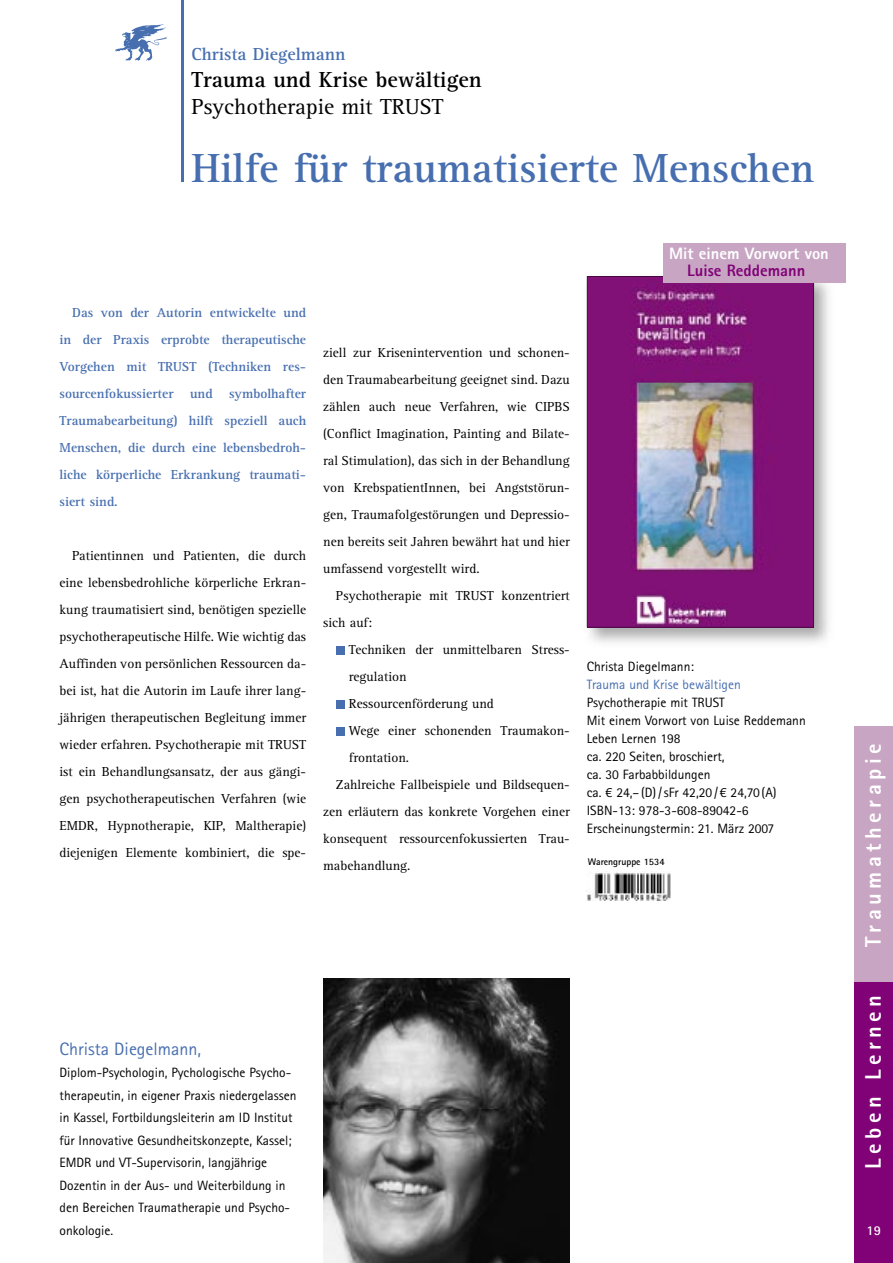
<style>
.page{position:relative;width:893px;height:1263px;background:#fff}
.page>*{position:absolute;margin:0;border:0;box-sizing:border-box;transform-origin:0 0}
.t1{font:700 42px "Rotis Serif";color:#476fb0}
.t2{font:800 22.5px "Rotis Sans Serif";letter-spacing:.2em;color:#fff}
.t3{font:700 22.5px "Rotis Serif";color:#000}
.t4{font:22.5px "Rotis Serif";color:#000}
.t5{font:18px "Rotis Sans Serif";color:#476fb0}
.t6{font:700 18px "Rotis Serif";color:#476fb0}
.t7{font:800 16.5px "Rotis Sans Serif";color:#fff}
.t8{font:800 16.5px "Rotis Sans Serif";color:#810277}
.t9{font:13.5px/27px "Rotis Serif";color:#000;text-align:justify}
.t10{font:13.5px/18px "Rotis Sans Serif";color:#000}
.t11{font:700 13.5px/27px "Rotis Serif";color:#476fb0;text-align:justify}
.t12{font:13.5px "Rotis Sans Serif";color:#476fb0}
.t13{font:700 13.5px "Rotis Sans Serif";color:#fff}
.t14{font:700 9.75px "Rotis Sans Serif";color:#000}
.s1{font-family:"Linotype Euro Font Rto S"}
</style>
<div class="page">
<div style="left:855px;top:978px;width:38px;height:285px;background:#810277"></div>
<img style="left:586px;top:276px;width:243px;height:367px">
<img style="left:587px;top:276px;width:227px;height:351px">
<img style="left:115px;top:24px;width:52px;height:37px">
<div style="left:336px;top:646px;width:8px;height:8px;background:#476fb0"></div>
<div style="left:336px;top:700px;width:8px;height:8px;background:#476fb0"></div>
<div style="left:336px;top:727px;width:8px;height:8px;background:#476fb0"></div>
<img style="left:587px;top:871px;width:84px;height:30px">
<img style="left:323px;top:978px;width:247px;height:285px">
<hr style="left:182px;top:0;width:2px;height:182px;background:#476fb0">
<div style="left:855px;top:727px;width:38px;height:255px;background:#c8a6c3"></div>
<div style="left:663px;top:243px;width:183px;height:40px;background:#c8a6c3"></div>
<h3 class="t6" style="left:191px;top:44px;width:156px">Christa Diegelmann</h3>
<h2 class="t3" style="left:191px;top:67px;width:292px">Trauma und Krise bewältigen</h2>
<h2 class="t4" style="left:191px;top:94px;width:254px">Psychotherapie mit TRUST</h2>
<h1 class="t1" style="left:191px;top:143px;width:624px">Hilfe für traumatisierte Menschen</h1>
<p class="t11" style="left:60px;top:299px;width:248px;text-indent:13px">Das von der Autorin entwickelte und in der Praxis erprobte therapeutische Vorgehen mit TRUST (Techniken res&shy;sourcenfokussierter und symbolhafter Traumabearbeitung) hilft speziell auch Menschen, die durch eine lebensbedroh&shy;liche körperliche Erkrankung traumati&shy;siert sind.</p>
<p class="t9" style="left:60px;top:542px;width:248px;text-indent:13px">Patientinnen und Patienten, die durch eine lebensbedrohliche körperliche Erkran&shy;kung traumatisiert sind, benötigen spezielle psychotherapeutische Hilfe. Wie wichtig das Auffinden von persönlichen Ressourcen da&shy;bei ist, hat die Autorin im Laufe ihrer lang&shy;jährigen therapeutischen Begleitung immer wieder erfahren. Psychotherapie mit TRUST ist ein Behandlungsansatz, der aus gängi&shy;gen psychotherapeutischen Verfahren (wie EMDR, Hypnotherapie, KIP, Maltherapie) diejenigen Elemente kombiniert, die spe-</p>
<p class="t7" style="left:669px;top:243px;width:161px">Mit einem Vorwort von</p>
<p class="t8" style="left:687px;top:259px;width:120px">Luise Reddemann</p>
<p class="t9" style="left:323px;top:340px;width:248px">ziell zur Krisenintervention und schonen&shy;den Traumabearbeitung geeignet sind. Dazu zählen auch neue Verfahren, wie CIPBS (Conflict Imagination, Painting and Bilate&shy;ral Stimulation), das sich in der Behandlung von KrebspatientInnen, bei Angststörun&shy;gen, Traumafolgestörungen und Depressio&shy;nen bereits seit Jahren bewährt hat und hier umfassend vorgestellt wird.</p>
<p class="t9" style="left:323px;top:583px;width:248px;text-indent:13px">Psychotherapie mit TRUST konzentriert sich auf:</p>
<p class="t9" style="left:349px;top:637px;width:222px">Techniken der unmittelbaren Stress-</p>
<p class="t9" style="left:349px;top:664px;width:59px">regulation</p>
<p class="t9" style="left:349px;top:691px;width:147px">Ressourcenförderung und</p>
<p class="t9" style="left:349px;top:718px;width:222px">Wege einer schonenden Traumakon-</p>
<p class="t9" style="left:349px;top:745px;width:62px">frontation.</p>
<p class="t9" style="left:336px;top:772px;width:235px">Zahlreiche Fallbeispiele und Bildsequen-</p>
<p class="t9" style="left:323px;top:799px;width:248px">zen erläutern das konkrete Vorgehen einer</p>
<p class="t9" style="left:323px;top:826px;width:248px">konsequent ressourcenfokussierten Trau-</p>
<p class="t9" style="left:323px;top:853px;width:89px">mabehandlung.</p>
<p class="t14" style="left:588px;top:856px;width:78px">Warengruppe 1534</p>
<p class="t10" style="left:587px;top:658px;width:109px">Christa Diegelmann:</p>
<p class="t12" style="left:587px;top:677px;width:156px">Trauma und Krise bewältigen</p>
<p class="t10" style="left:587px;top:694px;width:220px">Psychotherapie mit TRUST<br>Mit einem Vorwort von Luise Reddemann<br>Leben Lernen 198<br>ca. 220 Seiten, broschiert,<br>ca. 30 Farbabbildungen<br>ca. <span class="s1">F</span> 24,– (D) / sFr 42,20 / <span class="s1">F</span> 24,70 (A)<br>ISBN-13: 978-3-608-89042-6<br>Erscheinungstermin: 21. März 2007</p>
<h3 class="t5" style="left:60px;top:1038px;width:143px">Christa Diegelmann,</h3>
<p class="t10" style="left:60px;top:1061px;width:239px;line-height:22.5px">Diplom-Psychologin, Pychologische Psycho&shy;therapeutin, in eigener Praxis niedergelassen in Kassel, Fortbildungsleiterin am ID Institut für Innovative Gesundheitskonzepte, Kassel; EMDR und VT-Supervisorin, langjährige Dozentin in der Aus- und Weiterbildung in den Bereichen Traumatherapie und Psycho&shy;onkologie.</p>
<h2 class="t2" style="left:859px;top:947px;width:205px;rotate:-90deg">Traumatherapie</h2>
<h2 class="t2" style="left:859px;top:1168px;width:175px;rotate:-90deg">Leben Lernen</h2>
<p class="t13" style="left:867px;top:1222px;width:16px">19</p>
</div>
